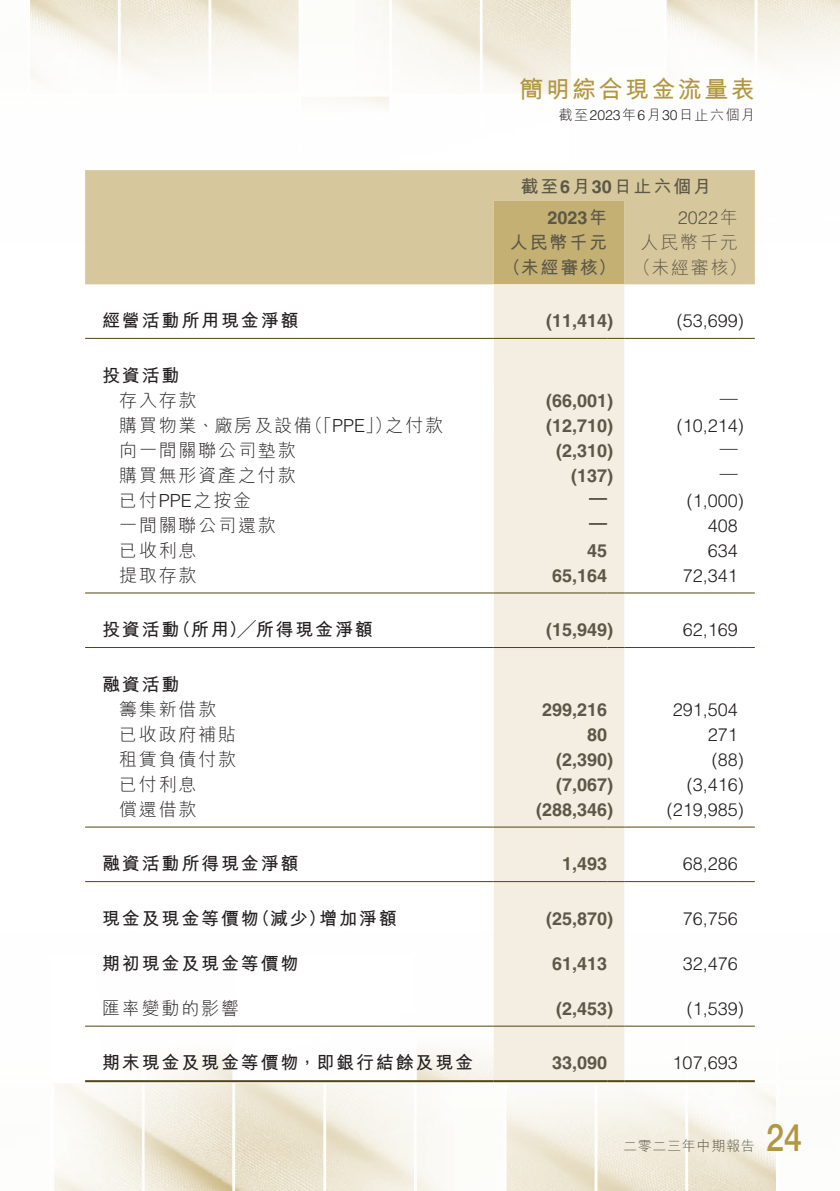
<style>
.page{position:relative;width:840px;height:1191px;background:#fff}
.page>*{position:absolute;margin:0;border:0;box-sizing:border-box;transform-origin:0 0}
.t1{font:500 38px "Helvetica Neue LT Std";color:#b19742;scale:.85 1}
.t2{font:700 24px "M Hei HK";letter-spacing:.1em;color:#b19742}
.t3{font:700 18px "Helvetica LT Std";color:#5c5847}
.t4{font:300 18px "Helvetica LT Std";color:#231f20}
.t5{font:300 18px "M Hei HK";letter-spacing:.1em;color:#231f20}
.t6{font:700 18px "M Hei HK";letter-spacing:.1em;color:#231f20}
.t7{font:700 18px/25px "M Hei HK";letter-spacing:.1em;color:#5c5847}
.t8{font:300 18px "Helvetica LT Std";color:#5c5847}
.t9{font:300 18px "M Hei HK";letter-spacing:.1em;color:#5c5847}
.t10{font:300 14px "M Hei HK";letter-spacing:.1em;color:#231f20}
.t11{font:300 14px "M Hei HK";letter-spacing:.05em;color:#5c5847}
.s1{font-family:"Helvetica LT Std"}
.s2{font-family:"M Hei HK"}
.s3{font-weight:300}
</style>
<div class="page">
<img style="left:30px;top:0;width:809px;height:244px">
<img style="left:54px;top:933px;width:722px;height:258px">
<div style="left:85px;top:170px;width:669px;height:114px;background:#d7c79d"></div>
<div style="left:493px;top:201px;width:131px;height:83px;background:#c5b074"></div>
<div style="left:493px;top:284px;width:131px;height:796px;background:#f3eee1"></div>
<hr style="left:85px;top:826px;width:408px;height:1px;background:#504611">
<hr style="left:493px;top:826px;width:114px;height:1px;background:#504611">
<svg style="left:607px;top:826px;width:17px;height:1px"></svg>
<hr style="left:624px;top:826px;width:113px;height:1px;background:#504611">
<svg style="left:737px;top:826px;width:17px;height:1px"></svg>
<hr style="left:85px;top:881px;width:408px;height:1px;background:#504611">
<hr style="left:493px;top:881px;width:114px;height:1px;background:#504611">
<svg style="left:607px;top:881px;width:17px;height:1px"></svg>
<hr style="left:624px;top:881px;width:113px;height:1px;background:#504611">
<svg style="left:737px;top:881px;width:17px;height:1px"></svg>
<hr style="left:85px;top:1080px;width:408px;height:2px;background:#504611">
<hr style="left:493px;top:1080px;width:114px;height:2px;background:#504611">
<svg style="left:607px;top:1080px;width:17px;height:2px"></svg>
<hr style="left:624px;top:1080px;width:113px;height:2px;background:#504611">
<svg style="left:737px;top:1080px;width:17px;height:2px"></svg>
<hr style="left:85px;top:1025px;width:408px;height:1px;background:#504611">
<hr style="left:493px;top:1025px;width:114px;height:1px;background:#504611">
<svg style="left:607px;top:1025px;width:17px;height:1px"></svg>
<hr style="left:624px;top:1025px;width:113px;height:1px;background:#504611">
<svg style="left:737px;top:1025px;width:17px;height:1px"></svg>
<hr style="left:85px;top:338px;width:408px;height:1px;background:#504611">
<hr style="left:493px;top:338px;width:114px;height:1px;background:#504611">
<svg style="left:607px;top:338px;width:17px;height:1px"></svg>
<hr style="left:624px;top:338px;width:113px;height:1px;background:#504611">
<svg style="left:737px;top:338px;width:17px;height:1px"></svg>
<hr style="left:85px;top:592px;width:408px;height:1px;background:#504611">
<hr style="left:493px;top:592px;width:114px;height:1px;background:#504611">
<svg style="left:607px;top:592px;width:17px;height:1px"></svg>
<hr style="left:624px;top:592px;width:113px;height:1px;background:#504611">
<svg style="left:737px;top:592px;width:17px;height:1px"></svg>
<hr style="left:85px;top:647px;width:408px;height:1px;background:#504611">
<hr style="left:493px;top:647px;width:114px;height:1px;background:#504611">
<svg style="left:607px;top:647px;width:17px;height:1px"></svg>
<hr style="left:624px;top:647px;width:113px;height:1px;background:#504611">
<svg style="left:737px;top:647px;width:17px;height:1px"></svg>
<h2 class="t2" style="left:519px;top:72px;width:237px">簡明綜合現金流量表</h2>
<p class="t10" style="left:558px;top:108px;width:197px">截至<span class="s1">2023</span>年<span class="s1">6</span>月<span class="s1">30</span>日止六個月</p>
<p class="t7" style="left:520px;top:172px;width:192px">截至<span class="s1">6</span>月<span class="s1">30</span>日止六個月</p>
<p class="t8" style="left:677px;top:206px;width:61px">2022<span class="s2">年</span></p>
<p class="t3" style="left:547px;top:206px;width:61px">2023<span class="s2">年</span></p>
<p class="t6" style="left:102px;top:307px;width:198px">經營活動所用現金淨額</p>
<p class="t6" style="left:102px;top:362px;width:79px">投資活動</p>
<p class="t9" style="left:640px;top:233px;width:99px">人民幣千元</p>
<p class="t7" style="left:502px;top:228px;width:245px;text-indent:7px">人民幣千元<br>（未經審核） <span class="s3">（未經審核(</span></p>
<p class="t4" style="left:676px;top:309px;width:69px">)53,699(</p>
<p class="t3" style="left:546px;top:310px;width:69px">)11,414(</p>
<p class="t5" style="left:119px;top:391px;width:79px">存入存款</p>
<p class="t3" style="left:546px;top:389px;width:69px">)66,001(</p>
<p class="t4" style="left:719px;top:386px;width:19px">—</p>
<p class="t5" style="left:305px;top:416px;width:88px">（「<span class="s1">PPE</span>」）</p>
<p class="t5" style="left:385px;top:416px;width:59px">之付款</p>
<p class="t5" style="left:119px;top:416px;width:194px">購買物業、廠房及設備</p>
<p class="t3" style="left:546px;top:414px;width:69px">)12,710(</p>
<p class="t4" style="left:676px;top:414px;width:69px">)10,214(</p>
<p class="t5" style="left:119px;top:441px;width:178px">向一間關聯公司墊款</p>
<p class="t3" style="left:556px;top:439px;width:59px">)2,310(</p>
<p class="t4" style="left:719px;top:436px;width:19px">—</p>
<p class="t5" style="left:119px;top:466px;width:178px">購買無形資產之付款</p>
<p class="t3" style="left:571px;top:464px;width:44px">)137(</p>
<p class="t4" style="left:719px;top:461px;width:19px">—</p>
<p class="t5" style="left:119px;top:491px;width:133px">已付<span class="s1">PPE</span>之按金</p>
<p class="t3" style="left:589px;top:486px;width:19px">—</p>
<p class="t4" style="left:686px;top:489px;width:59px">)1,000(</p>
<p class="t5" style="left:119px;top:516px;width:158px">一間關聯公司還款</p>
<p class="t3" style="left:589px;top:511px;width:19px">—</p>
<p class="t4" style="left:707px;top:514px;width:32px">408</p>
<p class="t5" style="left:119px;top:541px;width:79px">已收利息</p>
<p class="t3" style="left:587px;top:539px;width:22px">45</p>
<p class="t4" style="left:707px;top:539px;width:32px">634</p>
<p class="t5" style="left:119px;top:566px;width:79px">提取存款</p>
<p class="t3" style="left:552px;top:564px;width:57px">65,164</p>
<p class="t4" style="left:682px;top:564px;width:57px">72,341</p>
<p class="t6" style="left:173px;top:616px;width:201px">（所用）╱所得現金淨額</p>
<p class="t6" style="left:102px;top:616px;width:79px">投資活動</p>
<p class="t6" style="left:102px;top:671px;width:79px">融資活動</p>
<p class="t3" style="left:546px;top:619px;width:69px">)15,949(</p>
<p class="t4" style="left:682px;top:618px;width:57px">62,169</p>
<p class="t5" style="left:119px;top:700px;width:99px">籌集新借款</p>
<p class="t3" style="left:542px;top:698px;width:67px">299,216</p>
<p class="t4" style="left:672px;top:698px;width:67px">291,504</p>
<p class="t5" style="left:119px;top:725px;width:118px">已收政府補貼</p>
<p class="t3" style="left:587px;top:723px;width:22px">80</p>
<p class="t4" style="left:707px;top:723px;width:32px">271</p>
<p class="t5" style="left:119px;top:750px;width:118px">租賃負債付款</p>
<p class="t3" style="left:556px;top:748px;width:59px">)2,390(</p>
<p class="t4" style="left:711px;top:748px;width:34px">)88(</p>
<p class="t5" style="left:119px;top:775px;width:79px">已付利息</p>
<p class="t3" style="left:556px;top:773px;width:59px">)7,067(</p>
<p class="t4" style="left:686px;top:773px;width:59px">)3,416(</p>
<p class="t5" style="left:119px;top:800px;width:79px">償還借款</p>
<p class="t3" style="left:536px;top:798px;width:79px">)288,346(</p>
<p class="t4" style="left:666px;top:798px;width:79px">)219,985(</p>
<p class="t6" style="left:102px;top:850px;width:198px">融資活動所得現金淨額</p>
<p class="t3" style="left:562px;top:853px;width:47px">1,493</p>
<p class="t4" style="left:682px;top:852px;width:57px">68,286</p>
<p class="t6" style="left:102px;top:905px;width:158px">現金及現金等價物</p>
<p class="t6" style="left:319px;top:905px;width:79px">增加淨額</p>
<p class="t6" style="left:252px;top:905px;width:75px">（減少）</p>
<p class="t3" style="left:546px;top:907px;width:69px">)25,870(</p>
<p class="t4" style="left:682px;top:907px;width:57px">76,756</p>
<p class="t6" style="left:102px;top:950px;width:198px">期初現金及現金等價物</p>
<p class="t3" style="left:552px;top:952px;width:57px">61,413</p>
<p class="t4" style="left:682px;top:952px;width:57px">32,476</p>
<p class="t5" style="left:102px;top:999px;width:138px">匯率變動的影響</p>
<p class="t3" style="left:556px;top:997px;width:59px">)2,453(</p>
<p class="t4" style="left:686px;top:997px;width:59px">)1,539(</p>
<p class="t6" style="left:102px;top:1049px;width:372px">期末現金及現金等價物，即銀行結餘及現金</p>
<p class="t3" style="left:552px;top:1052px;width:57px">33,090</p>
<p class="t4" style="left:672px;top:1051px;width:67px">107,693</p>
<p class="t11" style="left:622px;top:1139px;width:133px">二零二三年中期報告</p>
<h1 class="t1" style="left:765px;top:1115px;width:44px">24</h1>
</div>
